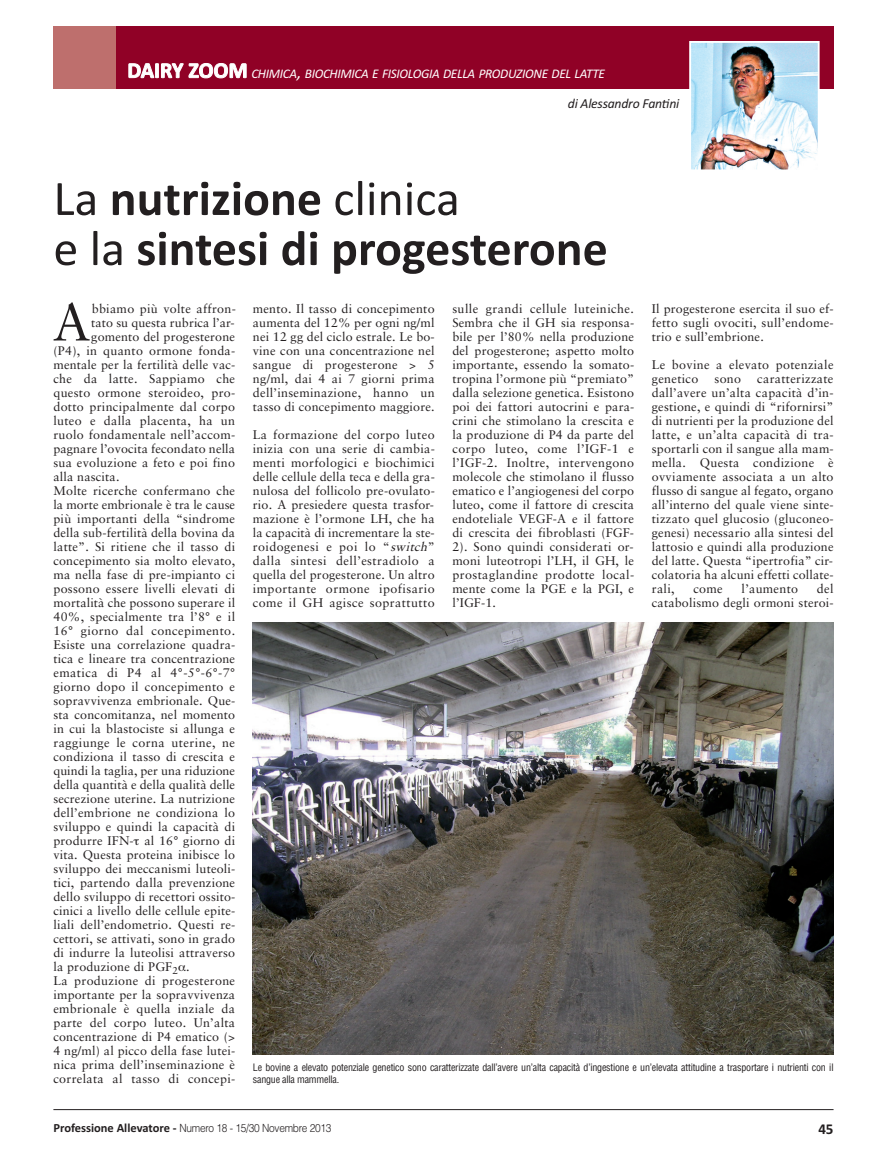
<style>
.page{position:relative;width:886px;height:1169px;background:#fff}
.page>*{position:absolute;margin:0;border:0;box-sizing:border-box;transform-origin:0 0}
.t1{font:52.62px "Sabon";color:#231f20}
.t2{font:700 50px/50px "Calibri";color:#231f20}
.t3{font:700 15px "Calibri";color:#231f20}
.t4{font:italic 13.75px "Calibri";letter-spacing:-.02em;color:#231f20}
.t5{font:italic 13.25px "Calibri";letter-spacing:-.025em;color:#fff}
.t6{font:12.5px/14px "Sabon";letter-spacing:.015em;color:#231f20;text-align:justify}
.t7{font:12.5px "Sabon";letter-spacing:.035em;color:#231f20}
.t8{font:300 11.25px "Helvetica";letter-spacing:-.025em;color:#231f20;scale:.9 1}
.t9{font:condensed 10px/12px "Helvetica";letter-spacing:-.02em;color:#231f20}
.s1{font-weight:700;font-style:normal;font-size:22px}
.s2{font-size:17.62px}
.s3{font-weight:400}
.s4{font-style:italic}
.s5{font-family:"Calibri";font-weight:700;font-size:12.5px}
</style>
<div class="page">
<hr style="left:53px;top:1109px;width:780px;height:1px;background:#231f20">
<div style="left:53px;top:26px;width:780px;height:63px;background:#900126"></div>
<div style="left:53px;top:26px;width:63px;height:63px;background:#be6f6d"></div>
<img style="left:692px;top:44px;width:124px;height:124px">
<div style="left:689px;top:41px;width:130px;height:130px;border:2px solid #fff"></div>
<img style="left:253px;top:622px;width:580px;height:432px">
<p class="t5" style="left:127px;top:65px;width:479px"><span class="s1">DAIRY ZOOM</span> CHIMICA<span class="s2">,</span> BIOCHIMICA E FISIOLOGIA DELLA PRODUZIONE DEL LATTE</p>
<p class="t4" style="left:568px;top:95px;width:113px">di Alessandro Fantini</p>
<h2 class="t2" style="left:53px;top:177px;width:555px"><span class="s3">La</span> nutrizione <span class="s3">clinica<br>e la</span> sintesi di progesterone</h2>
<h1 class="t1" style="left:53px;top:300px;width:39px">A</h1>
<p class="t6" style="left:92px;top:302px;width:145px">bbiamo più volte affron-</p>
<p class="t6" style="left:91px;top:316px;width:145px">tato su questa rubrica l’ar-</p>
<p class="t6" style="left:91px;top:330px;width:145px">gomento del progesterone</p>
<p class="t6" style="left:53px;top:344px;width:183px">(P4), in quanto ormone fonda-</p>
<p class="t6" style="left:53px;top:358px;width:183px">mentale per la fertilità delle vac-</p>
<p class="t6" style="left:53px;top:372px;width:183px">che da latte. Sappiamo che</p>
<p class="t6" style="left:53px;top:386px;width:183px">questo ormone steroideo, pro-</p>
<p class="t6" style="left:53px;top:400px;width:183px">dotto principalmente dal corpo</p>
<p class="t6" style="left:53px;top:414px;width:183px">luteo e dalla placenta, ha un</p>
<p class="t6" style="left:53px;top:428px;width:183px">ruolo fondamentale nell’accom-</p>
<p class="t6" style="left:53px;top:442px;width:183px">pagnare l’ovocita fecondato nella</p>
<p class="t6" style="left:53px;top:456px;width:183px">sua evoluzione a feto e poi fino</p>
<p class="t6" style="left:53px;top:470px;width:68px">alla nascita.</p>
<p class="t6" style="left:53px;top:484px;width:183px">Molte ricerche confermano che</p>
<p class="t6" style="left:53px;top:498px;width:183px">la morte embrionale è tra le cause</p>
<p class="t6" style="left:53px;top:512px;width:183px">più importanti della “sindrome</p>
<p class="t6" style="left:53px;top:526px;width:183px">della sub-fertilità della bovina da</p>
<p class="t6" style="left:53px;top:540px;width:183px">latte”. Si ritiene che il tasso di</p>
<p class="t6" style="left:53px;top:554px;width:183px">concepimento sia molto elevato,</p>
<p class="t6" style="left:53px;top:568px;width:183px">ma nella fase di pre-impianto ci</p>
<p class="t6" style="left:53px;top:582px;width:183px">possono essere livelli elevati di</p>
<p class="t6" style="left:53px;top:596px;width:183px">mortalità che possono superare il</p>
<p class="t6" style="left:53px;top:610px;width:183px">40%, specialmente tra l’8° e il</p>
<p class="t7" style="left:53px;top:625px;width:183px">16° giorno dal concepimento.</p>
<p class="t6" style="left:53px;top:638px;width:183px">Esiste una correlazione quadra-</p>
<p class="t6" style="left:53px;top:652px;width:183px">tica e lineare tra concentrazione</p>
<p class="t7" style="left:53px;top:667px;width:183px">ematica di P4 al 4°-5°-6°-7°</p>
<p class="t6" style="left:53px;top:680px;width:183px">giorno dopo il concepimento e</p>
<p class="t6" style="left:53px;top:694px;width:183px">sopravvivenza embrionale. Que-</p>
<p class="t6" style="left:53px;top:708px;width:183px">sta concomitanza, nel momento</p>
<p class="t6" style="left:53px;top:722px;width:183px">in cui la blastociste si allunga e</p>
<p class="t7" style="left:53px;top:737px;width:183px">raggiunge le corna uterine, ne</p>
<p class="t6" style="left:53px;top:750px;width:183px">condiziona il tasso di crescita e</p>
<p class="t6" style="left:53px;top:764px;width:183px">quindi la taglia, per una riduzione</p>
<p class="t6" style="left:53px;top:778px;width:183px">della quantità e della qualità delle</p>
<p class="t6" style="left:53px;top:792px;width:183px">secrezione uterine. La nutrizione</p>
<p class="t6" style="left:53px;top:806px;width:183px">dell’embrione ne condiziona lo</p>
<p class="t6" style="left:53px;top:820px;width:183px">sviluppo e quindi la capacità di</p>
<p class="t6" style="left:53px;top:834px;width:183px">produrre IFN- al 16° giorno di</p>
<p class="t6" style="left:53px;top:848px;width:183px">vita. Questa proteina inibisce lo</p>
<p class="t6" style="left:53px;top:862px;width:183px">sviluppo dei meccanismi luteoli-</p>
<p class="t6" style="left:53px;top:876px;width:183px">tici, partendo dalla prevenzione</p>
<p class="t6" style="left:53px;top:890px;width:183px">dello sviluppo di recettori ossito-</p>
<p class="t6" style="left:53px;top:904px;width:183px">cinici a livello delle cellule epite-</p>
<p class="t6" style="left:53px;top:918px;width:183px">liali dell’endometrio. Questi re-</p>
<p class="t6" style="left:53px;top:932px;width:183px">cettori, se attivati, sono in grado</p>
<p class="t6" style="left:53px;top:946px;width:183px">di indurre la luteolisi attraverso</p>
<p class="t6" style="left:53px;top:960px;width:138px">la produzione di PGF<sub>2</sub> .</p>
<p class="t6" style="left:53px;top:974px;width:183px">La produzione di progesterone</p>
<p class="t6" style="left:53px;top:988px;width:183px">importante per la sopravvivenza</p>
<p class="t6" style="left:53px;top:1002px;width:183px">embrionale è quella inziale da</p>
<p class="t6" style="left:53px;top:1016px;width:183px">parte del corpo luteo. Un’alta</p>
<p class="t6" style="left:53px;top:1030px;width:183px">concentrazione di P4 ematico (&gt;</p>
<p class="t6" style="left:53px;top:1044px;width:183px">4 ng/ml) al picco della fase lutei-</p>
<p class="t6" style="left:53px;top:1058px;width:183px">nica prima dell’inseminazione è</p>
<p class="t6" style="left:53px;top:1072px;width:183px">correlata al tasso di concepi-</p>
<p class="t6" style="left:253px;top:302px;width:183px">mento. Il tasso di concepimento aumenta del 12% per ogni ng/ml nei 12 gg del ciclo estrale. Le bo&shy;vine con una concentrazione nel sangue di progesterone &gt; 5 ng/ml, dai 4 ai 7 giorni prima dell’inseminazione, hanno un tasso di concepimento maggiore.</p>
<p class="t6" style="left:253px;top:428px;width:183px">La formazione del corpo luteo inizia con una serie di cambia&shy;menti morfologici e biochimici delle cellule della teca e della gra&shy;nulosa del follicolo pre-ovulato&shy;rio. A presiedere questa trasfor&shy;mazione è l’ormone LH, che ha la capacità di incrementare la ste&shy;roidogenesi e poi lo “<span class="s4">switch</span>” dalla sintesi dell’estradiolo a quella del progesterone. Un altro importante ormone ipofisario come il GH agisce soprattutto</p>
<p class="t6" style="left:452px;top:302px;width:183px">sulle grandi cellule luteiniche.<br>Sembra che il GH sia responsa&shy;bile per l’80% nella produzione del progesterone; aspetto molto importante, essendo la somato&shy;tropina l’ormone più “premiato” dalla selezione genetica. Esistono poi dei fattori autocrini e para&shy;crini che stimolano la crescita e la produzione di P4 da parte del corpo luteo, come l’IGF-1 e l’IGF-2. Inoltre, intervengono molecole che stimolano il flusso ematico e l’angiogenesi del corpo luteo, come il fattore di crescita endoteliale VEGF-A e il fattore di crescita dei fibroblasti (FGF-2). Sono quindi considerati or&shy;moni luteotropi l’LH, il GH, le prostaglandine prodotte local&shy;mente come la PGE e la PGI, e l’IGF-1.</p>
<p class="t6" style="left:651px;top:302px;width:183px">Il progesterone esercita il suo ef&shy;fetto sugli ovociti, sull’endome&shy;trio e sull’embrione.</p>
<p class="t6" style="left:651px;top:358px;width:183px">Le bovine a elevato potenziale genetico</p>
<p class="t6" style="left:651px;top:372px;width:183px;text-indent:105px">caratterizzate dall’avere un’alta capacità d’in&shy;gestione, e quindi di “rifornirsi” di nutrienti per la produzione del latte, e un’alta capacità di tra&shy;sportarli con il sangue alla mam&shy;mella. Questa condizione è ovviamente associata a un alto flusso di sangue al fegato, organo all’interno del quale viene sinte&shy;tizzato quel glucosio (gluconeo&shy;genesi) necessario alla sintesi del lattosio e quindi alla produzione del latte. Questa “ipertrofia” cir&shy;colatoria ha alcuni effetti collate&shy;rali,</p>
<p class="t6" style="left:714px;top:372px;width:28px">sono</p>
<p class="t6" style="left:651px;top:582px;width:183px;text-align:right">del<br>catabolismo degli ormoni steroi-</p>
<p class="t6" style="left:693px;top:582px;width:31px">come</p>
<p class="t6" style="left:741px;top:582px;width:58px">l’aumento</p>
<p class="t9" style="left:253px;top:1062px;width:582px">Le bovine a elevato potenziale genetico sono caratterizzate dall’avere un’alta capacità d’ingestione e un’elevata attitudine a trasportare i nutrienti con il sangue alla mammella.</p>
<p class="t8" style="left:53px;top:1123px;width:310px"><span class="s5">Professione Allevatore -</span> Numero 18 - 15/30 Novembre 2013</p>
<p class="t3" style="left:818px;top:1123px;width:17px">45</p>
</div>
